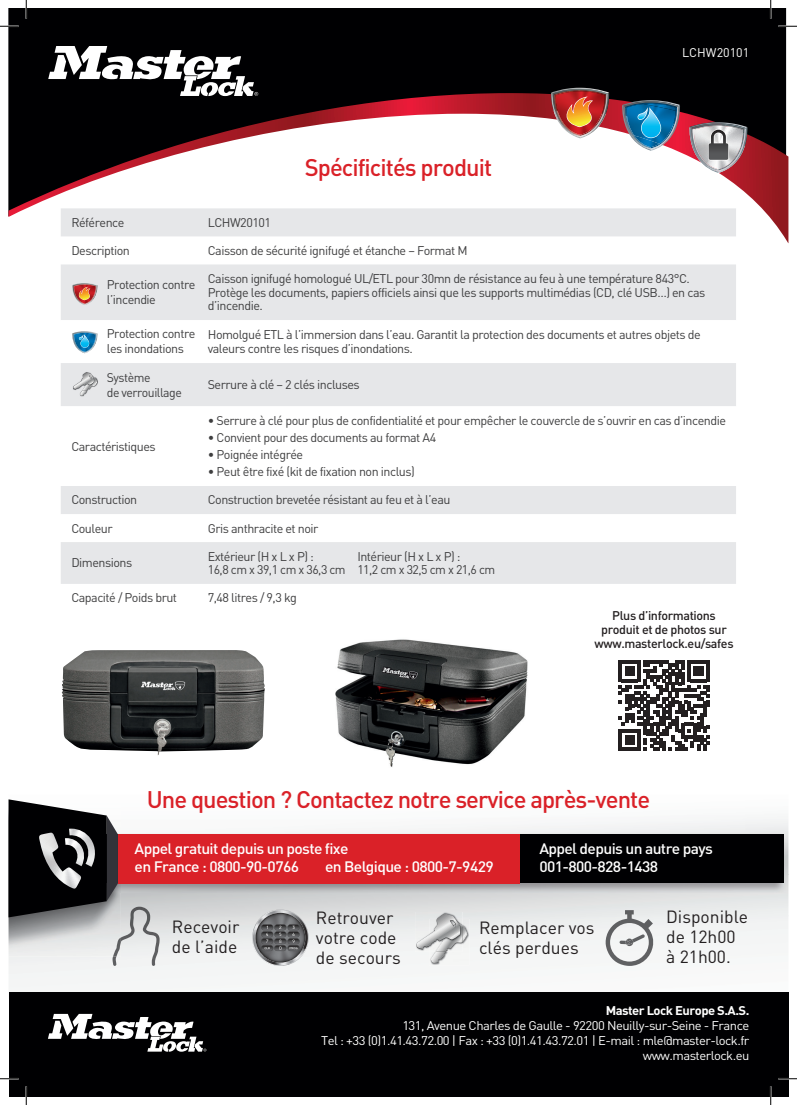
<style>
.page{position:relative;width:797px;height:1105px;background:#fff}
.page>*{position:absolute;margin:0;border:0;box-sizing:border-box;transform-origin:0 0}
.t1{font:500 23.75px "DIN";letter-spacing:-.04em;color:#da2128}
.t2{font:17.5px/20px "DIN";color:#231f20}
.t3{font:500 15px/18px "DIN";letter-spacing:-.04em;color:#fff;scale:1.04 1}
.t4{font:12.5px/13.8px "DIN";letter-spacing:-.04em;color:#3e3e3f}
.t5{font:12.5px/15px "DIN";letter-spacing:-.04em;color:#fff;text-align:right;scale:1.04 1}
.t6{font:500 12.5px/13.8px "DIN";letter-spacing:-.03em;color:#231f20;text-align:center}
.t7{font:700 12.5px "DIN";letter-spacing:-.04em;color:#fff;scale:1.04 1}
.t8{font:12.5px "DIN";color:#fff}
</style>
<div class="page">
<img style="left:9px;top:808px;width:112px;height:149px">
<img style="left:118px;top:833px;width:667px;height:60px">
<div style="left:102px;top:834px;width:681px;height:49px;background:#000002"></div>
<div style="left:118px;top:834px;width:401px;height:49px;background:#da2128"></div>
<img style="left:112px;top:906px;width:48px;height:60px">
<img style="left:113px;top:937px;width:8px;height:20px">
<svg style="left:252px;top:909px;width:56px;height:57px;background:#868788"></svg>
<img style="left:429px;top:919px;width:40px;height:47px">
<img style="left:415px;top:912px;width:47px;height:40px">
<svg style="left:417px;top:913px;width:50px;height:50px"></svg>
<img style="left:605px;top:910px;width:48px;height:56px">
<svg style="left:619px;top:934px;width:26px;height:12px"></svg>
<svg style="left:9px;top:799px;width:109px;height:118px;background:#3b3b3d"></svg>
<img style="left:335px;top:639px;width:193px;height:128px">
<img style="left:61px;top:650px;width:204px;height:105px">
<svg style="left:61px;top:217px;width:675px;height:367px"></svg>
<div style="left:61px;top:264px;width:675px;height:56px;background:#e6e7e9"></div>
<svg style="left:72px;top:283px;width:26px;height:22px"></svg>
<svg style="left:71px;top:331px;width:27px;height:22px"></svg>
<img style="left:79px;top:375px;width:19px;height:22px">
<svg style="left:73px;top:372px;width:24px;height:24px"></svg>
<svg style="left:618px;top:660px;width:91px;height:91px"></svg>
<div style="left:9px;top:992px;width:779px;height:104px;background:#000002"></div>
<div style="left:9px;top:9px;width:777px;height:208px;background:#000002"></div>
<svg style="left:9px;top:93px;width:707px;height:124px"></svg>
<svg style="left:48px;top:46px;width:210px;height:50px"></svg>
<svg style="left:48px;top:1014px;width:158px;height:38px"></svg>
<svg style="left:689px;top:122px;width:58px;height:51px;background:#b0999d"></svg>
<svg style="left:619px;top:100px;width:63px;height:51px;background:#5f7ea1"></svg>
<svg style="left:551px;top:88px;width:58px;height:50px;background:#c06e5b"></svg>
<svg style="left:0;top:25px;width:19px;height:2px"></svg>
<svg style="left:778px;top:25px;width:19px;height:2px"></svg>
<svg style="left:0;top:1078px;width:19px;height:1px"></svg>
<svg style="left:778px;top:1078px;width:19px;height:1px"></svg>
<svg style="left:25px;top:0;width:2px;height:19px"></svg>
<svg style="left:25px;top:1086px;width:2px;height:19px"></svg>
<svg style="left:770px;top:0;width:1px;height:19px"></svg>
<svg style="left:770px;top:1086px;width:1px;height:19px"></svg>
<h1 class="t1" style="left:305px;top:152px;width:189px">Spécificités produit</h1>
<p class="t8" style="left:682px;top:45px;width:69px">LCHW20101</p>
<p class="t4" style="left:71px;top:215px;width:55px">Référence</p>
<p class="t4" style="left:208px;top:215px;width:65px">LCHW20101</p>
<p class="t4" style="left:71px;top:243px;width:60px">Description</p>
<p class="t4" style="left:208px;top:243px;width:261px">Caisson de sécurité ignifugé et étanche – Format M</p>
<p class="t4" style="left:107px;top:277px;width:90px;line-height:15px">Protection contre l’incendie</p>
<p class="t4" style="left:208px;top:271px;width:499px">Caisson ignifugé homologué UL/ETL pour 30mn de résistance au feu à une température 843°C.<br>Protège les documents, papiers officiels ainsi que les supports multimédias (CD, clé USB…) en cas d’incendie.</p>
<p class="t4" style="left:107px;top:326px;width:90px;line-height:15px">Protection contre les inondations</p>
<p class="t4" style="left:208px;top:327px;width:494px">Homolgué ETL à l’immersion dans l’eau. Garantit la protection des documents et autres objets de valeurs contre les risques d’inondations.</p>
<p class="t4" style="left:107px;top:369px;width:76px;line-height:15px">Système<br>de verrouillage</p>
<p class="t4" style="left:208px;top:377px;width:153px">Serrure à clé – 2 clés incluses</p>
<p class="t4" style="left:71px;top:439px;width:86px">Caractéristiques</p>
<p class="t4" style="left:208px;top:413px;width:519px">• Serrure à clé pour plus de confidentialité et pour empêcher le couvercle de s’ouvrir en cas d’incendie</p>
<p class="t4" style="left:208px;top:430px;width:230px">• Convient pour des documents au format A4</p>
<p class="t4" style="left:208px;top:447px;width:97px">• Poignée intégrée</p>
<p class="t4" style="left:208px;top:465px;width:208px">• Peut être fixé (kit de fixation non inclus)</p>
<p class="t4" style="left:71px;top:493px;width:67px">Construction</p>
<p class="t4" style="left:208px;top:493px;width:244px">Construction brevetée résistant au feu et à l’eau</p>
<p class="t4" style="left:71px;top:521px;width:43px">Couleur</p>
<p class="t4" style="left:208px;top:521px;width:112px">Gris anthracite et noir</p>
<p class="t4" style="left:71px;top:556px;width:62px">Dimensions</p>
<p class="t4" style="left:208px;top:549px;width:139px">Extérieur (H x L x P) :<br>16,8 cm x 39,1 cm x 36,3 cm</p>
<p class="t4" style="left:357px;top:549px;width:139px">Intérieur (H x L x P) :<br>11,2 cm x 32,5 cm x 21,6 cm</p>
<p class="t4" style="left:71px;top:591px;width:107px">Capacité / Poids brut</p>
<p class="t4" style="left:208px;top:591px;width:91px">7,48 litres / 9,3 kg</p>
<p class="t6" style="left:594px;top:608px;width:140px">Plus d’informations produit et de photos sur www.masterlock.eu/safes</p>
<h1 class="t1" style="left:147px;top:784px;width:505px">Une question ? Contactez notre service après-vente</h1>
<p class="t3" style="left:134px;top:839px;width:207px">Appel gratuit depuis un poste fixe en France : 0800-90-0766</p>
<p class="t3" style="left:325px;top:857px;width:164px">en Belgique : 0800-7-9429</p>
<p class="t3" style="left:539px;top:839px;width:168px">Appel depuis un autre pays<br>001-800-828-1438</p>
<h2 class="t2" style="left:172px;top:916px;width:69px">Recevoir de l’aide</h2>
<h2 class="t2" style="left:316px;top:907px;width:86px">Retrouver votre code de secours</h2>
<h2 class="t2" style="left:479px;top:918px;width:117px">Remplacer vos clés perdues</h2>
<h2 class="t2" style="left:666px;top:906px;width:83px">Disponible de 12h00 à 21h00.</h2>
<p class="t7" style="left:605px;top:1002px;width:140px">Master Lock Europe S.A.S.</p>
<p class="t5" style="left:321px;top:1018px;width:413px">131, Avenue Charles de Gaulle - 92200 Neuilly-sur-Seine - France<br>Tel : +33 (0)1.41.43.72.00 | Fax : +33 (0)1.41.43.72.01 | E-mail : mle@master-lock.fr www.masterlock.eu</p>
</div>
